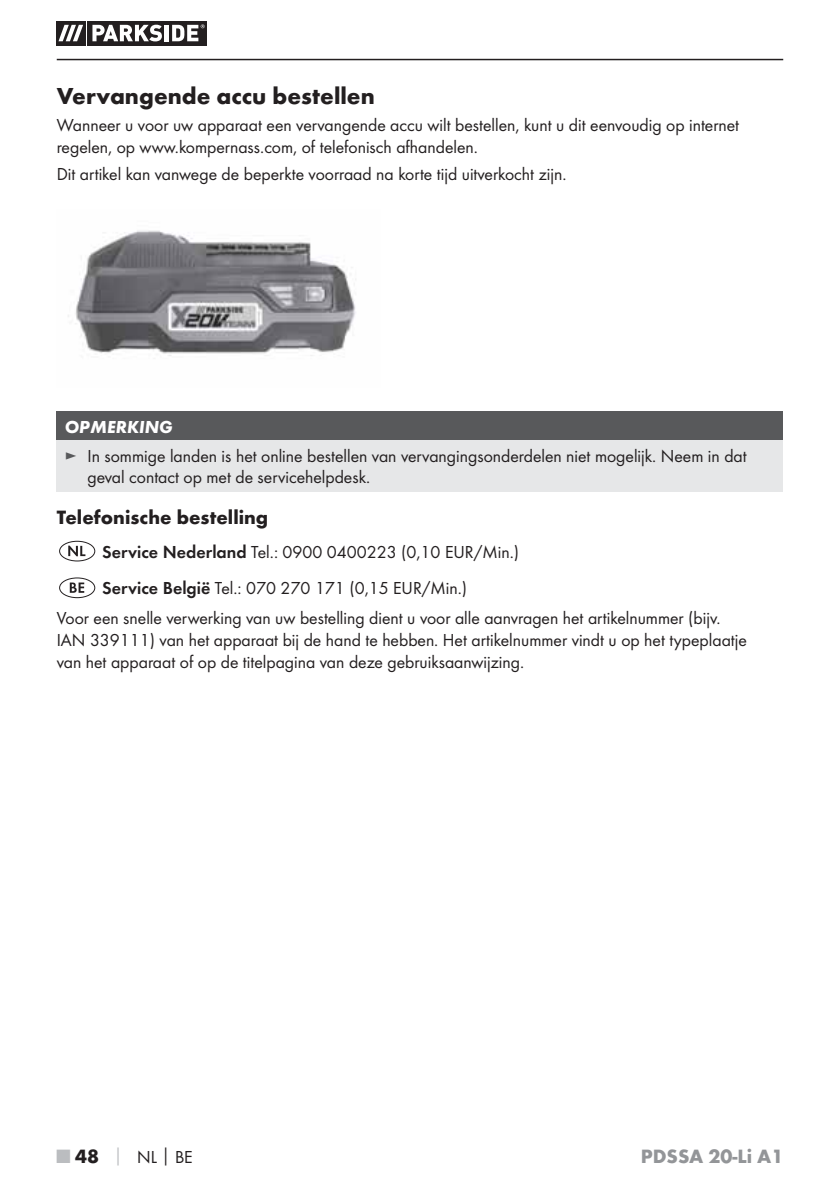
<style>
.page{position:relative;width:840px;height:1191px;background:#fff}
.page>*{position:absolute;margin:0;border:0;box-sizing:border-box;transform-origin:0 0}
.t1{font:700 24px "Futura";color:#231f20}
.t2{font:700 20px "Futura";color:#231f20}
.t3{font:700 20px "Futura";color:#939598}
.t4{font:18px/21.6px "Futura Boo";color:#231f20}
.t5{font:italic 700 18px "Futura";color:#fff}
.s1{color:#58595b}
.s2{font-family:"Futura Dem"}
.s3{font-family:"Futura";font-weight:700;font-size:20px;color:#bbbdc0}
.s4{font-family:"Futura";font-weight:700;font-size:20px}
.s5{font-family:"Futura";font-weight:700;color:#bbbdc0}
.s6{font-family:"Futura";font-weight:700}
</style>
<div class="page">
<hr style="left:57px;top:59px;width:725px;height:1px;background:#231f20">
<svg style="left:85px;top:21px;width:122px;height:24px"></svg>
<div style="left:56px;top:21px;width:29px;height:24px;background:#231f20"></div>
<div style="left:87px;top:21px;width:119px;height:24px;background:#231f20"></div>
<svg style="left:58px;top:25px;width:25px;height:16px"></svg>
<svg style="left:92px;top:25px;width:70px;height:16px"></svg>
<hr style="left:164px;top:25px;width:4px;height:16px;background:#fff">
<svg style="left:172px;top:24px;width:32px;height:17px"></svg>
<img style="left:68px;top:230px;width:288px;height:126px">
<div style="left:57px;top:412px;width:725px;height:28px;background:#58595b"></div>
<div style="left:57px;top:440px;width:725px;height:51px;background:#e6e7e8"></div>
<div style="left:59px;top:541px;width:36px;height:20px;border:1px solid #231f20;border-radius:50%"></div>
<svg style="left:68px;top:545px;width:17px;height:11px"></svg>
<div style="left:59px;top:577px;width:36px;height:21px;border:1px solid #231f20;border-radius:50%"></div>
<svg style="left:70px;top:582px;width:14px;height:11px"></svg>
<h1 class="t1" style="left:57px;top:87px;width:319px">Vervangende accu bestellen</h1>
<p class="t4" style="left:57px;top:115px;width:683px">Wanneer u voor uw apparaat een vervangende accu wilt bestellen, kunt u dit eenvoudig op internet regelen, op www.kompernass.com, of telefonisch afhandelen.</p>
<p class="t4" style="left:57px;top:164px;width:511px">Dit artikel kan vanwege de beperkte voorraad na korte tijd uitverkocht zijn.</p>
<p class="t5" style="left:65px;top:421px;width:109px">OPMERKING</p>
<p class="t4" style="left:87px;top:446px;width:660px;text-indent:-23px"><span class="s1">►</span> In sommige landen is het online bestellen van vervangingsonderdelen niet mogelijk. Neem in dat geval contact op met de servicehelpdesk.</p>
<p class="t2" style="left:57px;top:509px;width:213px">Telefonische bestelling</p>
<p class="t4" style="left:102px;top:534px;width:418px;line-height:36.6px"><span class="s2">Service Nederland</span> Tel.: 0900 0400223 (0,10 EUR/Min.)<br><span class="s2">Service België</span> Tel.: 070 270 171 (0,15 EUR/Min.)</p>
<p class="t4" style="left:57px;top:608px;width:691px">Voor een snelle verwerking van uw bestelling dient u voor alle aanvragen het artikelnummer (bijv.<br>IAN 339111) van het apparaat bij de hand te hebben. Het artikelnummer vindt u op het typeplaatje van het apparaat of op de titelpagina van deze gebruiksaanwijzing.</p>
<p class="t4" style="left:57px;top:1146px;width:137px"><span class="s3">■</span> <span class="s4">48</span> <span class="s5">│</span> NL<span class="s6">│</span>BE</p>
<p class="t3" style="left:640px;top:1148px;width:144px">PDSSA 20-Li A1</p>
</div>
